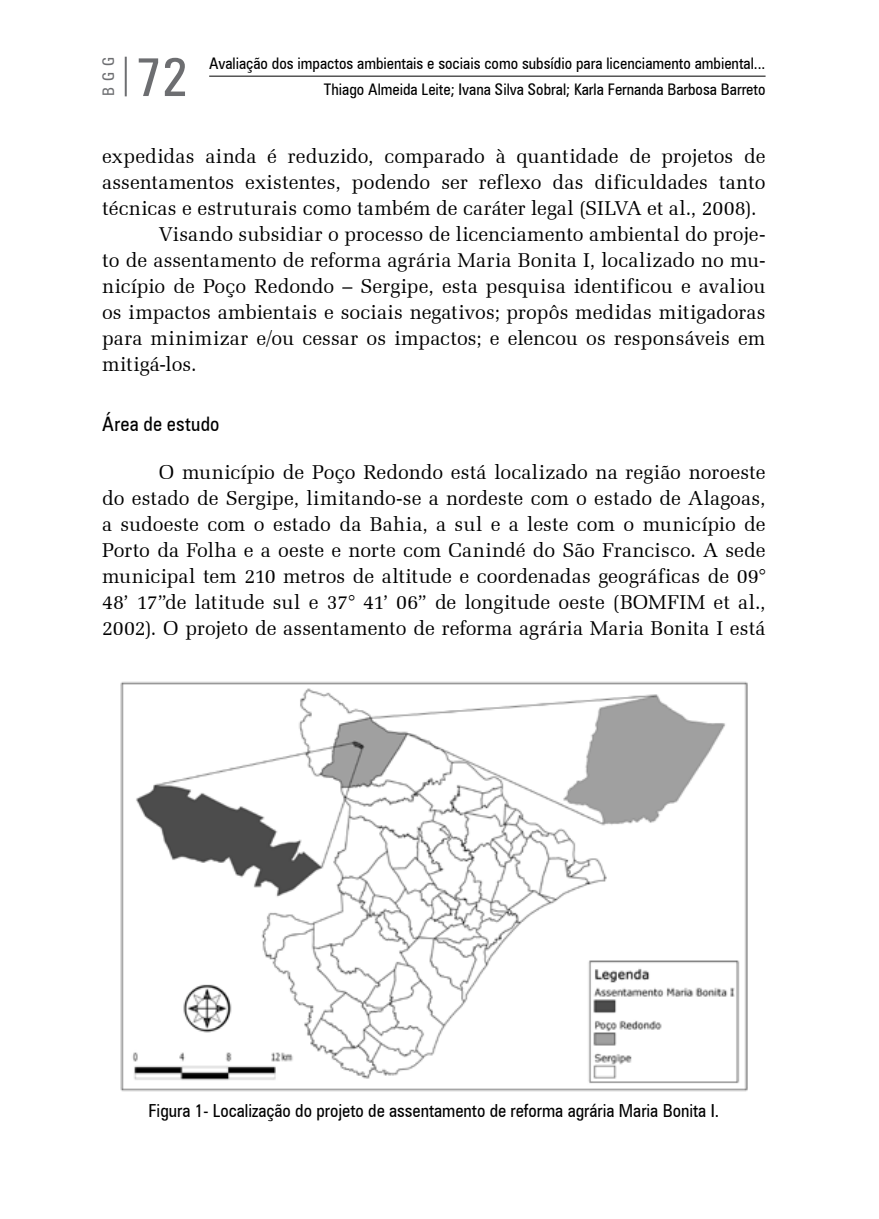
<style>
.page{position:relative;width:879px;height:1219px;background:#fff}
.page>*{position:absolute;margin:0;border:0;box-sizing:border-box;transform-origin:0 0}
.t1{font:condensed 54px "Zurich BT";color:#6d6e71}
.t2{font:20px/26px "Zapf Elliptical 711 BT";letter-spacing:.005em;color:#000;text-align:justify}
.t3{font:condensed 20px "Zurich BT";letter-spacing:.015em;color:#000}
.t4{font:condensed 18px "Zurich BT";color:#000}
.t5{font:condensed 16px "Zurich BT";color:#000}
.t6{font:condensed 16px "Zurich BT";color:#6d6e71}
</style>
<div class="page">
<hr style="left:209px;top:76px;width:556px;height:1px;background:#000">
<hr style="left:125px;top:57px;width:2px;height:39px;background:#6d6e71">
<img style="left:120px;top:681px;width:628px;height:411px">
<p class="t6" style="left:99px;top:96px;width:41px;rotate:-90deg">BGG</p>
<h1 class="t1" style="left:136px;top:44px;width:53px">72</h1>
<p class="t5" style="left:209px;top:53px;width:558px">Avaliação dos impactos ambientais e sociais como subsídio para licenciamento ambiental...</p>
<p class="t5" style="left:324px;top:79px;width:443px">Thiago Almeida Leite; Ivana Silva Sobral; Karla Fernanda Barbosa Barreto</p>
<p class="t2" style="left:102px;top:143px;width:665px">expedidas ainda é reduzido, comparado à quantidade de projetos de</p>
<p class="t2" style="left:102px;top:169px;width:665px">assentamentos existentes, podendo ser reflexo das dificuldades tanto</p>
<p class="t2" style="left:102px;top:195px;width:656px">técnicas e estruturais como também de caráter legal (SILVA et al., 2008).</p>
<p class="t2" style="left:159px;top:221px;width:608px">Visando subsidiar o processo de licenciamento ambiental do proje-</p>
<p class="t2" style="left:102px;top:247px;width:665px">to de assentamento de reforma agrária Maria Bonita I, localizado no mu-</p>
<p class="t2" style="left:102px;top:273px;width:665px">nicípio de Poço Redondo – Sergipe, esta pesquisa identificou e avaliou</p>
<p class="t2" style="left:102px;top:299px;width:665px">os impactos ambientais e sociais negativos; propôs medidas mitigadoras</p>
<p class="t2" style="left:102px;top:325px;width:665px">para minimizar e/ou cessar os impactos; e elencou os responsáveis em</p>
<p class="t2" style="left:102px;top:351px;width:96px">mitigá-los.</p>
<p class="t3" style="left:102px;top:411px;width:119px">Área de estudo</p>
<p class="t2" style="left:102px;top:459px;width:665px;text-indent:57px">O município de Poço Redondo está localizado na região noroeste do estado de Sergipe, limitando-se a nordeste com o estado de Alagoas, a sudoeste com o estado da Bahia, a sul e a leste com o município de Porto da Folha e a oeste e norte com Canindé do São Francisco. A sede municipal tem 210 metros de altitude e coordenadas geográficas de 09° 48’ 17”de latitude sul e 37° 41’ 06” de longitude oeste (BOMFIM et al., 2002). O projeto de assentamento de reforma agrária Maria Bonita I está</p>
<p class="t4" style="left:148px;top:1099px;width:572px">Figura 1- Localização do projeto de assentamento de reforma agrária Maria Bonita I.</p>
</div>
